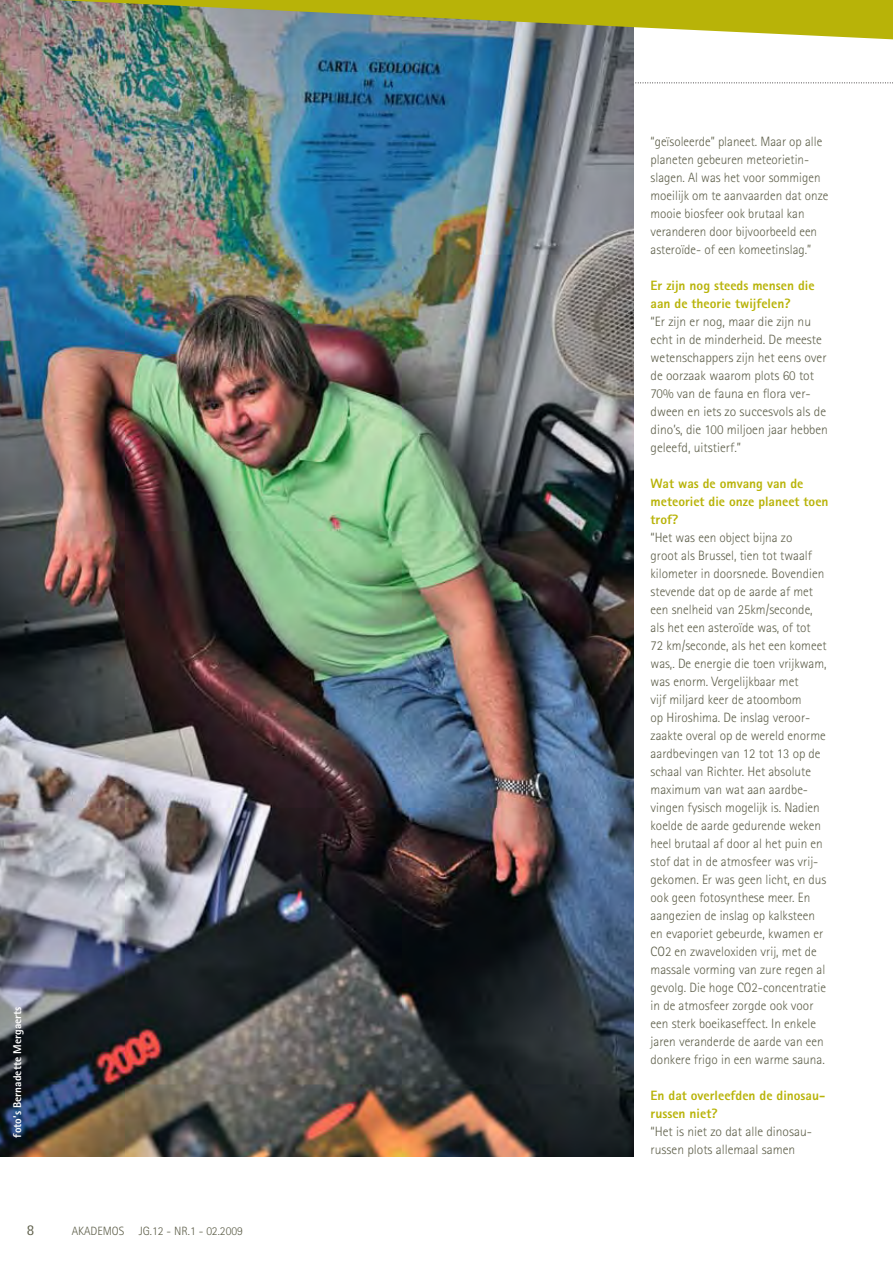
<style>
.page{position:relative;width:893px;height:1263px;background:#fff}
.page>*{position:absolute;margin:0;border:0;box-sizing:border-box;transform-origin:0 0}
.t1{font:15px "Rotis Sans Serif";color:#5f604b}
.t2{font:300 13.5px/18px "Rotis Sans Serif";color:#5f604b}
.t3{font:800 13.5px/18px "Rotis Sans Serif";color:#b8b308}
.t4{font:300 12px "Rotis Sans Serif";color:#5f604b}
.t5{font:800 11.25px "Rotis Sans Serif";color:#fff}
</style>
<div class="page">
<svg style="left:635px;top:83px;width:258px;height:1px"></svg>
<img style="left:0;top:0;width:634px;height:1157px">
<img style="left:56px;top:0;width:837px;height:39px">
<p class="t5" style="left:10px;top:1137px;width:133px;rotate:-90deg">foto’s Bernadette Mergaerts</p>
<p class="t1" style="left:27px;top:1221px;width:9px">8</p>
<p class="t4" style="left:72px;top:1224px;width:173px">Akademos JG.12 - NR.1 - 02.2009</p>
<p class="t2" style="left:651px;top:132px;width:179px">“geïsoleerde” planeet. Maar op alle planeten gebeuren meteorietin&shy;slagen. Al was het voor sommigen moeilijk om te aanvaarden dat onze mooie biosfeer ook brutaal kan veranderen door bijvoorbeeld een asteroïde- of een komeetinslag.”</p>
<p class="t3" style="left:651px;top:276px;width:165px">Er zijn nog steeds mensen die aan de theorie twijfelen?</p>
<p class="t2" style="left:651px;top:312px;width:179px">“Er zijn er nog, maar die zijn nu echt in de minderheid. De meeste wetenschappers zijn het eens over de oorzaak waarom plots 60 tot<br>70% van de fauna en flora ver&shy;dween en iets zo succesvols als de dino’s, die 100 miljoen jaar hebben geleefd, uitstierf.”</p>
<p class="t3" style="left:651px;top:474px;width:179px">Wat was de omvang van de meteoriet die onze planeet toen trof?</p>
<p class="t2" style="left:651px;top:528px;width:178px">“Het was een object bijna zo<br>groot als Brussel, tien tot twaalf kilometer in doorsnede. Bovendien stevende dat op de aarde af met een snelheid van 25km/seconde, als het een asteroïde was, of tot<br>72 km/seconde, als het een komeet was,. De energie die toen vrijkwam, was enorm. Vergelijkbaar met<br>vijf miljard keer de atoombom<br>op Hiroshima. De inslag veroor&shy;zaakte overal op de wereld enorme aardbevingen van 12 tot 13 op de schaal van Richter. Het absolute maximum van wat aan aardbe&shy;vingen fysisch mogelijk is. Nadien koelde de aarde gedurende weken heel brutaal af door al het puin en stof dat in de atmosfeer was vrij&shy;gekomen. Er was geen licht, en dus ook geen fotosynthese meer. En aangezien de inslag op kalksteen en evaporiet gebeurde, kwamen er<br>CO2 en zwaveloxiden vrij, met de massale vorming van zure regen al gevolg. Die hoge CO2-concentratie in de atmosfeer zorgde ook voor een sterk boeikaseffect. In enkele jaren veranderde de aarde van een donkere frigo in een warme sauna.</p>
<p class="t3" style="left:651px;top:1086px;width:176px">En dat overleefden de dinosau&shy;russen niet?</p>
<p class="t2" style="left:651px;top:1122px;width:163px">“Het is niet zo dat alle dinosau&shy;russen plots allemaal samen</p>
</div>
